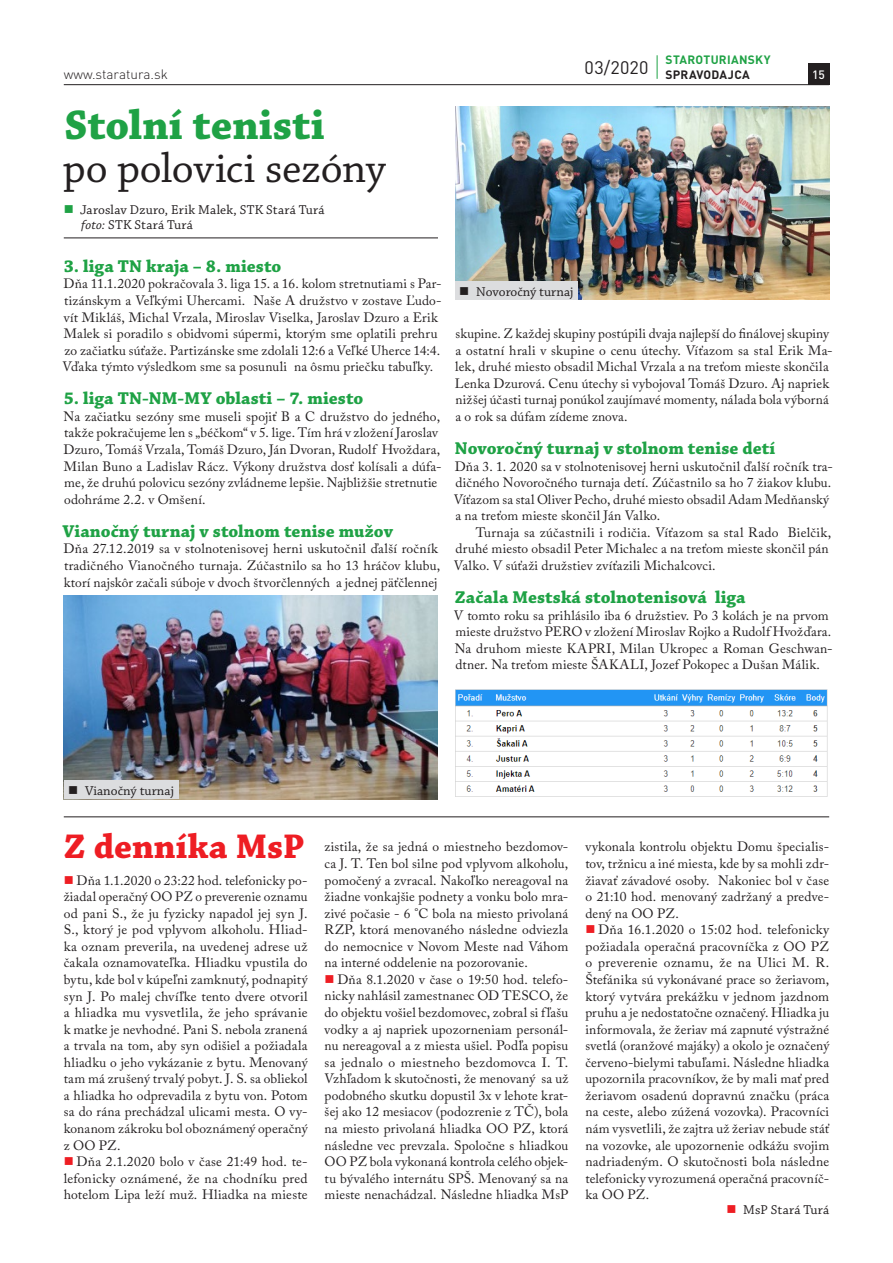
<style>
.page{position:relative;width:893px;height:1263px;background:#fff}
.page>*{position:absolute;margin:0;border:0;box-sizing:border-box;transform-origin:0 0}
.t1{font:43.5px "Chaparral Pro";letter-spacing:-.005em;color:#231f20}
.t2{font:700 43.5px "Chaparral Pro";color:#1fa245}
.t3{font:700 36px "Chaparral Pro";color:#ee1d23}
.t4{font:700 18px "Chaparral Pro";letter-spacing:.005em;color:#1fa245}
.t5{font:18px "DIN Pro";letter-spacing:.01em;color:#231f20}
.t6{font:13.5px/16.5px "Adobe Caslon Pro";letter-spacing:.01em;color:#231f20}
.t7{font:13.5px/15px "Chaparral Pro";letter-spacing:.01em;color:#231f20}
.t8{font:300 13.5px "DIN Pro";color:#231f20}
.t9{font:700 12px "DIN Pro";letter-spacing:.025em;color:#1fa245}
.t10{font:700 12px "DIN Pro";letter-spacing:.015em;color:#231f20}
.t11{font:500 12px "DIN Pro";color:#fff}
.s1{color:#1fa245}
.s2{font-style:italic}
.s3{color:#ee1d23}
</style>
<div class="page">
<div style="left:808px;top:64px;width:21px;height:21px;background:#231f20"></div>
<hr style="left:64px;top:84px;width:765px;height:1px;background:#231f20">
<svg style="left:657px;top:55px;width:1px;height:24px"></svg>
<hr style="left:64px;top:816px;width:765px;height:1px;background:#231f20">
<hr style="left:64px;top:238px;width:374px;height:1px;background:#231f20">
<img style="left:64px;top:595px;width:374px;height:204px">
<img style="left:455px;top:106px;width:374px;height:194px">
<img style="left:455px;top:689px;width:373px;height:108px">
<div style="left:64px;top:780px;width:115px;height:19px;background:#dcdddf"></div>
<div style="left:455px;top:281px;width:123px;height:19px;background:#dcdddf"></div>
<h3 class="t5" style="left:584px;top:55px;width:66px">03/2020</h3>
<p class="t9" style="left:666px;top:52px;width:107px">STAROTURIANSKY</p>
<p class="t8" style="left:64px;top:65px;width:106px">www.staratura.sk</p>
<p class="t11" style="left:812px;top:67px;width:14px">15</p>
<p class="t10" style="left:666px;top:66px;width:86px">SPRAVODAJCA</p>
<h1 class="t2" style="left:65px;top:99px;width:262px">Stolní tenisti</h1>
<h1 class="t1" style="left:63px;top:144px;width:324px">po polovici sezóny</h1>
<p class="t7" style="left:81px;top:203px;width:245px;text-indent:-17px"><span class="s1">■</span> Jaroslav Dzuro, Erik Malek, STK Stará Turá <span class="s2">foto:</span> STK Stará Turá</p>
<h3 class="t4" style="left:64px;top:256px;width:219px">3. liga TN kraja – 8. miesto</h3>
<p class="t6" style="left:63px;top:276px;width:380px">Dňa 11.1.2020 pokračovala 3. liga 15. a 16. kolom stretnutiami s Par&shy;tizánskym a Veľkými Uhercami. Naše A družstvo v zostave Ľudo&shy;vít Mikláš, Michal Vrzala, Miroslav Viselka, Jaroslav Dzuro a Erik Malek si poradilo s obidvomi súpermi, ktorým sme oplatili prehru zo začiatku súťaže. Partizánske sme zdolali 12:6 a Veľké Uherce 14:4.<br>Vďaka týmto výsledkom sme sa posunuli na ôsmu priečku tabuľky.</p>
<h3 class="t4" style="left:64px;top:388px;width:301px">5. liga TN-NM-MY oblasti – 7. miesto</h3>
<p class="t6" style="left:63px;top:408px;width:380px">Na začiatku sezóny sme museli spojiť B a C družstvo do jedného, takže pokračujeme len s „béčkom“ v 5. lige. Tím hrá v zložení Jaroslav Dzuro, Tomáš Vrzala, Tomáš Dzuro, Ján Dvoran, Rudolf Hvoždara, Milan Buno a Ladislav Rácz. Výkony družstva dosť kolísali a dúfa&shy;me, že druhú polovicu sezóny zvládneme lepšie. Najbližšie stretnutie odohráme 2.2. v Omšení.</p>
<h3 class="t4" style="left:62px;top:520px;width:332px">Vianočný turnaj v stolnom tenise mužov</h3>
<p class="t6" style="left:63px;top:540px;width:378px">Dňa 27.12.2019 sa v stolnotenisovej herni uskutočnil ďalší ročník tradičného Vianočného turnaja. Zúčastnilo sa ho 13 hráčov klubu, ktorí najskôr začali súboje v dvoch štvorčlenných a jednej päťčlennej</p>
<p class="t7" style="left:459px;top:284px;width:116px">■ Novoročný turnaj</p>
<p class="t6" style="left:455px;top:325px;width:380px">skupine. Z každej skupiny postúpili dvaja najlepší do finálovej skupiny a ostatní hrali v skupine o cenu útechy. Víťazom sa stal Erik Ma&shy;lek, druhé miesto obsadil Michal Vrzala a na treťom mieste skončila Lenka Dzurová. Cenu útechy si vybojoval Tomáš Dzuro. Aj napriek nižšej účasti turnaj ponúkol zaujímavé momenty, nálada bola výborná a o rok sa dúfam zídeme znova.</p>
<h3 class="t4" style="left:455px;top:438px;width:322px">Novoročný turnaj v stolnom tenise detí</h3>
<p class="t6" style="left:454px;top:458px;width:380px">Dňa 3. 1. 2020 sa v stolnotenisovej herni uskutočnil ďalší ročník tra&shy;dičného Novoročného turnaja detí. Zúčastnilo sa ho 7 žiakov klubu.<br>Víťazom sa stal Oliver Pecho, druhé miesto obsadil Adam Medňanský a na treťom mieste skončil Ján Valko.</p>
<p class="t6" style="left:454px;top:524px;width:379px;text-indent:22px">Turnaja sa zúčastnili i rodičia. Víťazom sa stal Rado Bielčik, druhé miesto obsadil Peter Michalec a na treťom mieste skončil pán<br>Valko. V súťaži družstiev zvíťazili Michalcovci.</p>
<h3 class="t4" style="left:455px;top:587px;width:292px">Začala Mestská stolnotenisová liga</h3>
<p class="t6" style="left:454px;top:607px;width:380px">V tomto roku sa prihlásilo iba 6 družstiev. Po 3 kolách je na prvom mieste družstvo PERO v zložení Miroslav Rojko a Rudolf Hvožďara.<br>Na druhom mieste KAPRI, Milan Ukropec a Roman Geschwan&shy;dtner. Na treťom mieste ŠAKALI, Jozef Pokopec a Dušan Málik.</p>
<p class="t7" style="left:68px;top:783px;width:108px">■ Vianočný turnaj</p>
<h2 class="t3" style="left:64px;top:825px;width:242px">Z denníka MsP</h2>
<p class="t6" style="left:64px;top:872px;width:245px;text-align:justify"><span class="s3">■</span> Dňa 1.1.2020 o 23:22 hod. telefonicky po&shy;žiadal operačný OO PZ o preverenie oznamu od pani S., že ju fyzicky napadol jej syn J.<br>S., ktorý je pod vplyvom alkoholu. Hliad&shy;ka oznam preverila, na uvedenej adrese už čakala oznamovateľka. Hliadku vpustila do bytu, kde bol v kúpeľni zamknutý, podnapitý syn J. Po malej chvíľke tento dvere otvoril a hliadka mu vysvetlila, že jeho správanie k matke je nevhodné. Pani S. nebola zranená a trvala na tom, aby syn odišiel a požiadala hliadku o jeho vykázanie z bytu. Menovaný tam má zrušený trvalý pobyt. J. S. sa obliekol a hliadka ho odprevadila z bytu von. Potom sa do rána prechádzal ulicami mesta. O vy&shy;konanom zákroku bol oboznámený operačný z OO PZ.</p>
<p class="t6" style="left:64px;top:1153px;width:245px;text-align:justify"><span class="s3">■</span> Dňa 2.1.2020 bolo v čase 21:49 hod. te&shy;lefonicky oznámené, že na chodníku pred hotelom Lipa leží muž. Hliadka na mieste</p>
<p class="t6" style="left:325px;top:838px;width:245px;text-align:justify">zistila, že sa jedná o miestneho bezdomov&shy;ca J. T. Ten bol silne pod vplyvom alkoholu, pomočený a zvracal. Nakoľko nereagoval na žiadne vonkajšie podnety a vonku bolo mra&shy;zivé počasie - 6 °C bola na miesto privolaná RZP, ktorá menovaného následne odviezla do nemocnice v Novom Meste nad Váhom na interné oddelenie na pozorovanie.</p>
<p class="t6" style="left:325px;top:971px;width:245px;text-align:justify"><span class="s3">■</span> Dňa 8.1.2020 v čase o 19:50 hod. telefo&shy;nicky nahlásil zamestnanec OD TESCO, že do objektu vošiel bezdomovec, zobral si fľašu vodky a aj napriek upozorneniam personál&shy;nu nereagoval a z miesta ušiel. Podľa popisu sa jednalo o miestneho bezdomovca I. T.<br>Vzhľadom k skutočnosti, že menovaný sa už podobného skutku dopustil 3x v lehote krat&shy;šej ako 12 mesiacov (podozrenie z TČ), bola na miesto privolaná hliadka OO PZ, ktorá následne vec prevzala. Spoločne s hliadkou OO PZ bola vykonaná kontrola celého objek&shy;tu bývalého internátu SPŠ. Menovaný sa na mieste nenachádzal. Následne hliadka MsP</p>
<p class="t6" style="left:585px;top:838px;width:245px;text-align:justify">vykonala kontrolu objektu Domu špecialis&shy;tov, tržnicu a iné miesta, kde by sa mohli zdr&shy;žiavať závadové osoby. Nakoniec bol v čase o 21:10 hod. menovaný zadržaný a predve&shy;dený na OO PZ.</p>
<p class="t6" style="left:585px;top:921px;width:245px;text-align:justify"><span class="s3">■</span> Dňa 16.1.2020 o 15:02 hod. telefonicky požiadala operačná pracovníčka z OO PZ o preverenie oznamu, že na Ulici M. R.<br>Štefánika sú vykonávané prace so žeriavom, ktorý vytvára prekážku v jednom jazdnom pruhu a je nedostatočne označený. Hliadka ju informovala, že žeriav má zapnuté výstražné svetlá (oranžové majáky) a okolo je označený červeno-bielymi tabuľami. Následne hliadka upozornila pracovníkov, že by mali mať pred žeriavom osadenú dopravnú značku (práca na ceste, alebo zúžená vozovka). Pracovníci nám vysvetlili, že zajtra už žeriav nebude stáť na vozovke, ale upozornenie odkážu svojim nadriadeným. O skutočnosti bola následne telefonicky vyrozumená operačná pracovníč&shy;ka OO PZ.</p>
<p class="t7" style="left:726px;top:1203px;width:104px"><span class="s3">■</span> MsP Stará Turá</p>
</div>
